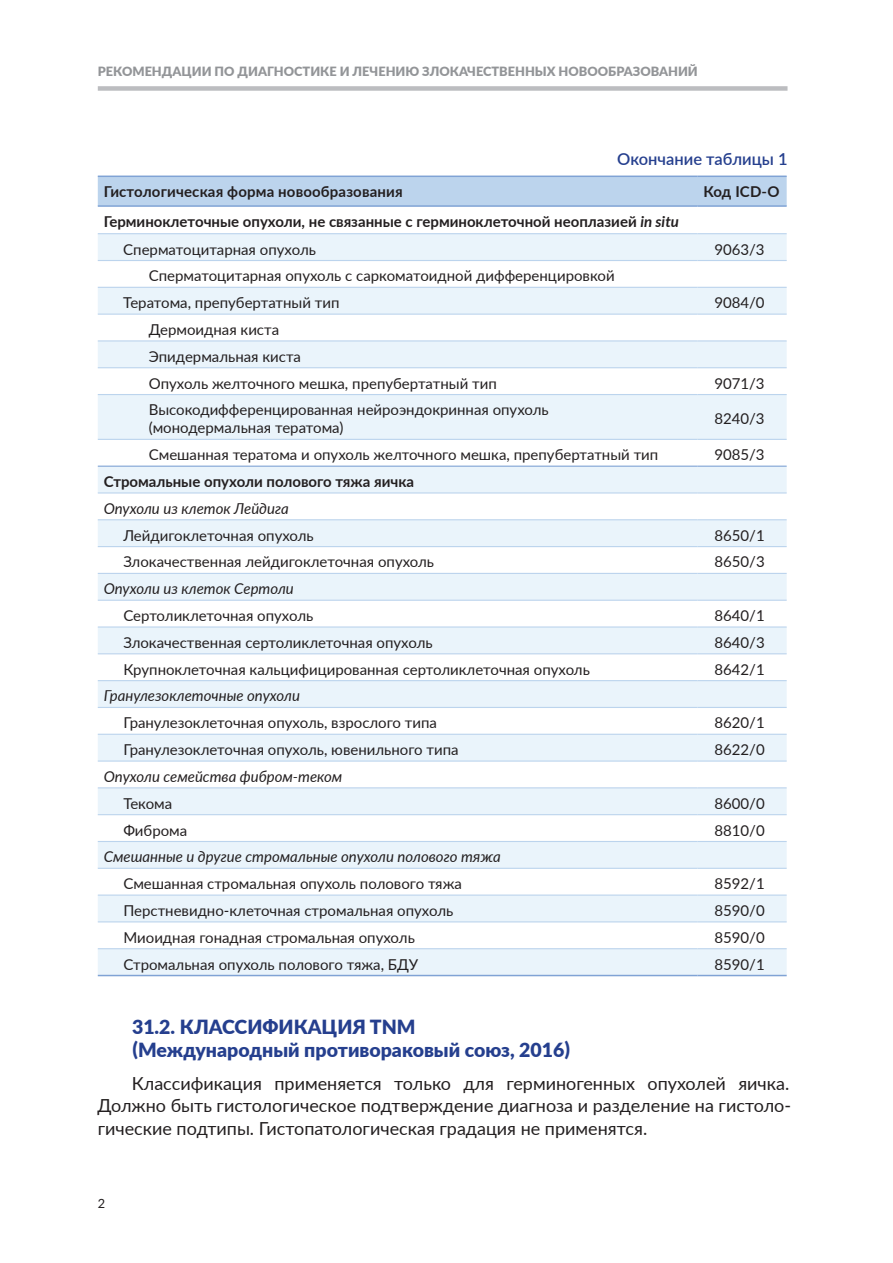
<style>
.page{position:relative;width:893px;height:1263px;background:#fff}
.page>*{position:absolute;margin:0;border:0;box-sizing:border-box;transform-origin:0 0}
.t1{font:800 19.5px/22.5px "Lato";color:#253f8e}
.t2{font:18px/22.5px "Lato";color:#231f20;text-align:justify}
.t3{font:600 16.5px "Lato";color:#253f8e}
.t4{font:15px/26.8px "Lato";color:#231f20}
.t5{font:700 15px/27.6px "Lato";color:#231f20}
.t6{font:italic 15px "Lato";color:#231f20}
.t7{font:800 12.75px "Lato";color:#939598}
.t8{font:12.75px "Lato";color:#231f20}
.s1{font-style:italic}
.s2{font-weight:400}
</style>
<div class="page">
<div style="left:98px;top:86px;width:689px;height:5px;background:#bcbdc0"></div>
<div style="left:98px;top:177px;width:689px;height:28px;background:#bcd4ed"></div>
<svg style="left:98px;top:234px;width:689px;height:741px;fill:#eaf4fb"></svg>
<hr style="left:98px;top:233px;width:599px;height:1px;background:#bcd4ed">
<hr style="left:697px;top:233px;width:90px;height:1px;background:#bcd4ed">
<hr style="left:98px;top:260px;width:599px;height:1px;background:#bcd4ed">
<hr style="left:697px;top:260px;width:90px;height:1px;background:#bcd4ed">
<hr style="left:98px;top:287px;width:599px;height:1px;background:#bcd4ed">
<hr style="left:697px;top:287px;width:90px;height:1px;background:#bcd4ed">
<hr style="left:98px;top:314px;width:599px;height:1px;background:#bcd4ed">
<hr style="left:98px;top:340px;width:599px;height:1px;background:#bcd4ed">
<hr style="left:98px;top:367px;width:599px;height:1px;background:#bcd4ed">
<hr style="left:98px;top:394px;width:599px;height:1px;background:#bcd4ed">
<hr style="left:98px;top:439px;width:599px;height:1px;background:#bcd4ed">
<hr style="left:697px;top:314px;width:90px;height:1px;background:#bcd4ed">
<hr style="left:697px;top:340px;width:90px;height:1px;background:#bcd4ed">
<hr style="left:697px;top:367px;width:90px;height:1px;background:#bcd4ed">
<hr style="left:697px;top:394px;width:90px;height:1px;background:#bcd4ed">
<hr style="left:697px;top:439px;width:90px;height:1px;background:#bcd4ed">
<hr style="left:98px;top:492px;width:599px;height:1px;background:#bcd4ed">
<hr style="left:697px;top:492px;width:90px;height:1px;background:#bcd4ed">
<hr style="left:98px;top:519px;width:599px;height:1px;background:#bcd4ed">
<hr style="left:98px;top:546px;width:599px;height:1px;background:#bcd4ed">
<hr style="left:697px;top:519px;width:90px;height:1px;background:#bcd4ed">
<hr style="left:697px;top:546px;width:90px;height:1px;background:#bcd4ed">
<hr style="left:98px;top:573px;width:599px;height:1px;background:#bcd4ed">
<hr style="left:697px;top:573px;width:90px;height:1px;background:#bcd4ed">
<hr style="left:98px;top:600px;width:599px;height:1px;background:#bcd4ed">
<hr style="left:98px;top:626px;width:599px;height:2px;background:#bcd4ed">
<hr style="left:98px;top:653px;width:599px;height:1px;background:#bcd4ed">
<hr style="left:697px;top:600px;width:90px;height:1px;background:#bcd4ed">
<hr style="left:697px;top:626px;width:90px;height:2px;background:#bcd4ed">
<hr style="left:697px;top:653px;width:90px;height:1px;background:#bcd4ed">
<hr style="left:98px;top:680px;width:599px;height:1px;background:#bcd4ed">
<hr style="left:697px;top:680px;width:90px;height:1px;background:#bcd4ed">
<hr style="left:98px;top:707px;width:599px;height:1px;background:#bcd4ed">
<hr style="left:98px;top:734px;width:599px;height:1px;background:#bcd4ed">
<hr style="left:697px;top:707px;width:90px;height:1px;background:#bcd4ed">
<hr style="left:697px;top:734px;width:90px;height:1px;background:#bcd4ed">
<hr style="left:98px;top:760px;width:599px;height:2px;background:#bcd4ed">
<hr style="left:697px;top:760px;width:90px;height:2px;background:#bcd4ed">
<hr style="left:98px;top:787px;width:599px;height:1px;background:#bcd4ed">
<hr style="left:98px;top:814px;width:599px;height:1px;background:#bcd4ed">
<hr style="left:697px;top:787px;width:90px;height:1px;background:#bcd4ed">
<hr style="left:697px;top:814px;width:90px;height:1px;background:#bcd4ed">
<hr style="left:98px;top:841px;width:599px;height:1px;background:#bcd4ed">
<hr style="left:697px;top:841px;width:90px;height:1px;background:#bcd4ed">
<hr style="left:98px;top:868px;width:599px;height:1px;background:#bcd4ed">
<hr style="left:98px;top:894px;width:599px;height:2px;background:#bcd4ed">
<hr style="left:98px;top:921px;width:599px;height:1px;background:#bcd4ed">
<hr style="left:697px;top:868px;width:90px;height:1px;background:#bcd4ed">
<hr style="left:697px;top:894px;width:90px;height:2px;background:#bcd4ed">
<hr style="left:697px;top:921px;width:90px;height:1px;background:#bcd4ed">
<hr style="left:98px;top:948px;width:599px;height:1px;background:#bcd4ed">
<hr style="left:697px;top:948px;width:90px;height:1px;background:#bcd4ed">
<hr style="left:98px;top:176px;width:599px;height:1px;background:#80a3d5">
<hr style="left:697px;top:176px;width:90px;height:1px;background:#80a3d5">
<hr style="left:98px;top:205px;width:599px;height:2px;background:#80a3d5">
<hr style="left:697px;top:205px;width:90px;height:2px;background:#80a3d5">
<hr style="left:98px;top:975px;width:599px;height:1px;background:#80a3d5">
<hr style="left:697px;top:975px;width:90px;height:1px;background:#80a3d5">
<hr style="left:98px;top:466px;width:599px;height:1px;background:#80a3d5">
<hr style="left:697px;top:466px;width:90px;height:1px;background:#80a3d5">
<p class="t7" style="left:98px;top:62px;width:602px">РЕКОМЕНДАЦИИ ПО ДИАГНОСТИКЕ И ЛЕЧЕНИЮ ЗЛОКАЧЕСТВЕННЫХ НОВООБРАЗОВАНИЙ</p>
<p class="t3" style="left:617px;top:147px;width:172px">Окончание таблицы 1</p>
<p class="t5" style="left:104px;top:177px;width:300px">Гистологическая форма новообразования</p>
<p class="t5" style="left:703px;top:177px;width:78px">Код ICD-O</p>
<p class="t5" style="left:123px;top:207px;width:557px;text-indent:-20px">Герминоклеточные опухоли, не связанные с герминоклеточной неоплазией <span class="s1">in situ<br></span><span class="s2">Сперматоцитарная опухоль</span></p>
<p class="t4" style="left:714px;top:235px;width:52px">9063/3</p>
<p class="t4" style="left:123px;top:262px;width:493px;text-indent:26px">Сперматоцитарная опухоль с саркоматоидной дифференцировкой<br>Тератома, препубертатный тип</p>
<p class="t4" style="left:149px;top:315px;width:349px">Дермоидная киста<br>Эпидермальная киста<br>Опухоль желточного мешка, препубертатный тип</p>
<p class="t4" style="left:714px;top:289px;width:52px">9084/0</p>
<p class="t4" style="left:714px;top:369px;width:52px">9071/3</p>
<p class="t4" style="left:149px;top:400px;width:401px;line-height:18px">Высокодифференцированная нейроэндокринная опухоль (монодермальная тератома)</p>
<p class="t4" style="left:714px;top:405px;width:52px">8240/3</p>
<p class="t4" style="left:149px;top:441px;width:511px">Смешанная тератома и опухоль желточного мешка, препубертатный тип</p>
<p class="t4" style="left:714px;top:441px;width:52px">9085/3</p>
<p class="t5" style="left:104px;top:467px;width:312px">Стромальные опухоли полового тяжа яичка</p>
<p class="t6" style="left:104px;top:498px;width:187px">Опухоли из клеток Лейдига</p>
<p class="t4" style="left:123px;top:521px;width:192px">Лейдигоклеточная опухоль</p>
<p class="t4" style="left:714px;top:521px;width:52px">8650/1</p>
<p class="t4" style="left:123px;top:548px;width:312px">Злокачественная лейдигоклеточная опухоль</p>
<p class="t4" style="left:714px;top:548px;width:52px">8650/3</p>
<p class="t6" style="left:104px;top:578px;width:192px">Опухоли из клеток Сертоли</p>
<p class="t4" style="left:123px;top:601px;width:191px">Сертоликлеточная опухоль</p>
<p class="t4" style="left:714px;top:601px;width:52px">8640/1</p>
<p class="t4" style="left:123px;top:628px;width:311px">Злокачественная сертоликлеточная опухоль</p>
<p class="t4" style="left:714px;top:628px;width:52px">8640/3</p>
<p class="t4" style="left:123px;top:655px;width:468px">Крупноклеточная кальцифицированная сертоликлеточная опухоль</p>
<p class="t4" style="left:714px;top:655px;width:52px">8642/1</p>
<p class="t6" style="left:104px;top:685px;width:198px">Гранулезоклеточные опухоли</p>
<p class="t4" style="left:123px;top:709px;width:315px">Гранулезоклеточная опухоль, взрослого типа</p>
<p class="t4" style="left:714px;top:709px;width:52px">8620/1</p>
<p class="t4" style="left:123px;top:735px;width:337px">Гранулезоклеточная опухоль, ювенильного типа</p>
<p class="t4" style="left:714px;top:735px;width:52px">8622/0</p>
<p class="t6" style="left:104px;top:766px;width:240px">Опухоли семейства фибром-теком</p>
<p class="t4" style="left:123px;top:789px;width:50px">Текома</p>
<p class="t4" style="left:714px;top:789px;width:52px">8600/0</p>
<p class="t4" style="left:123px;top:816px;width:65px">Фиброма</p>
<p class="t4" style="left:714px;top:816px;width:52px">8810/0</p>
<p class="t6" style="left:104px;top:846px;width:399px">Смешанные и другие стромальные опухоли полового тяжа</p>
<p class="t4" style="left:123px;top:869px;width:340px">Смешанная стромальная опухоль полового тяжа</p>
<p class="t4" style="left:714px;top:869px;width:52px">8592/1</p>
<p class="t4" style="left:123px;top:896px;width:331px">Перстневидно-клеточная стромальная опухоль</p>
<p class="t4" style="left:714px;top:896px;width:52px">8590/0</p>
<p class="t4" style="left:123px;top:923px;width:293px">Миоидная гонадная стромальная опухоль</p>
<p class="t4" style="left:714px;top:923px;width:52px">8590/0</p>
<p class="t4" style="left:123px;top:950px;width:296px">Стромальная опухоль полового тяжа, БДУ</p>
<p class="t4" style="left:714px;top:950px;width:52px">8590/1</p>
<h1 class="t1" style="left:132px;top:1015px;width:440px">31.2. КЛАССИФИКАЦИЯ TNM (Международный противораковый союз, 2016)</h1>
<p class="t2" style="left:98px;top:1071px;width:695px;text-indent:34px">Классификация применяется только для герминогенных опухолей яичка.<br>Должно быть гистологическое подтверждение диагноза и разделение на гистоло&shy;гические подтипы. Гистопатологическая градация не применятся.</p>
<p class="t8" style="left:98px;top:1194px;width:9px">2</p>
</div>
